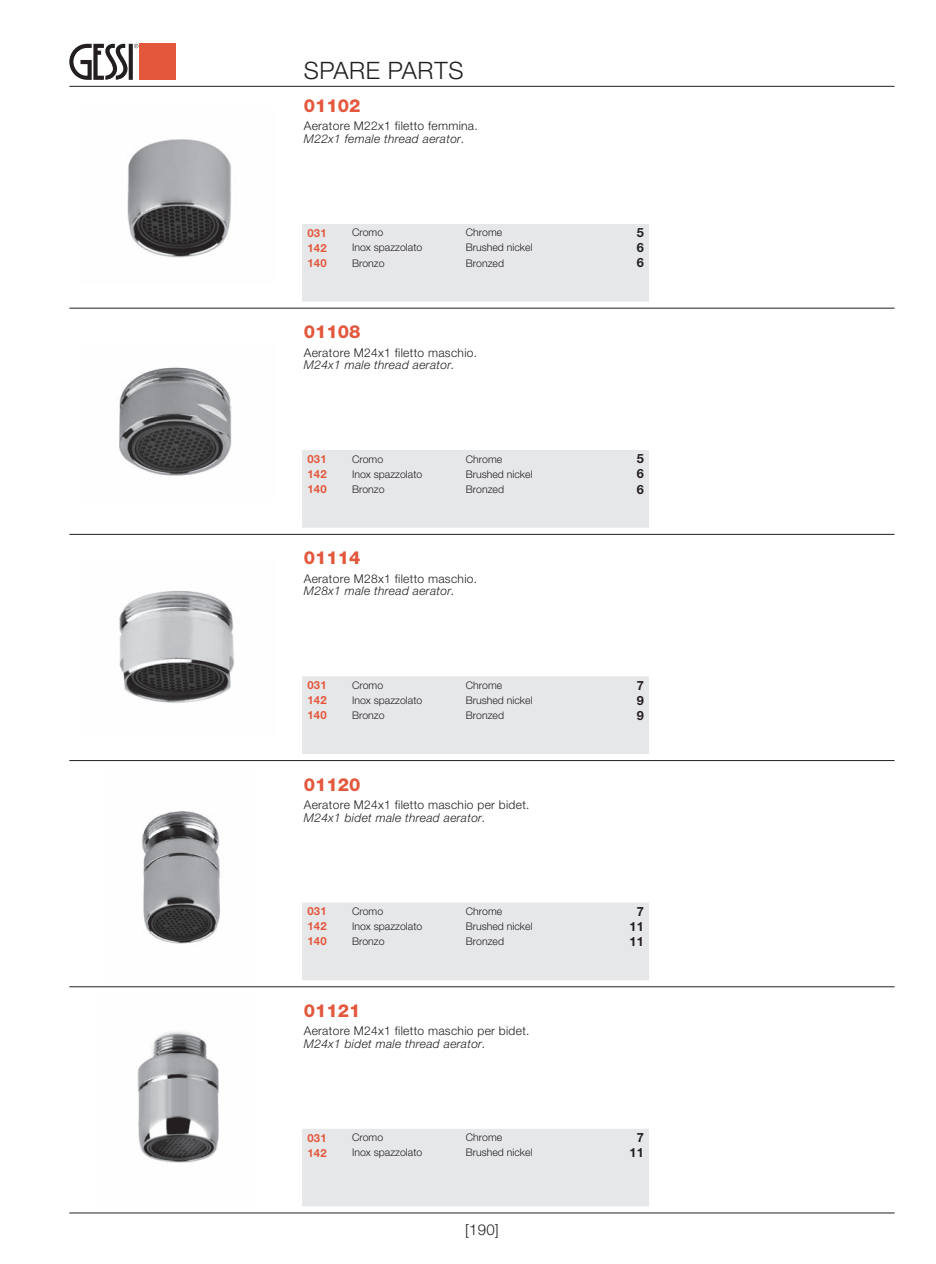
<style>
.page{position:relative;width:936px;height:1264px;background:#fff}
.page>*{position:absolute;margin:0;border:0;box-sizing:border-box;transform-origin:0 0}
.t1{font:300 24px "Helvetica Neue LT Std";letter-spacing:.025em;color:#231f20}
.t2{font:800 18px "Helvetica Neue LT Std";color:#e3583d}
.t3{font:300 15px "Helvetica Neue LT Std";color:#231f20}
.t4{font:700 12.75px "Helvetica Neue LT Std";color:#231f20}
.t5{font:300 12px "Helvetica Neue LT Std";letter-spacing:.025em;color:#231f20}
.t6{font:italic 300 12px "Helvetica Neue LT Std";letter-spacing:.025em;color:#231f20}
.t7{font:700 11.25px "Helvetica Neue LT Std";letter-spacing:.025em;color:#e3583d}
.t8{font:300 10.5px "Helvetica Neue LT Std";color:#231f20}
</style>
<div class="page">
<hr style="left:69px;top:86px;width:825px;height:1px;background:#231f20">
<div style="left:140px;top:44px;width:36px;height:36px;background:#e3583d"></div>
<svg style="left:69px;top:44px;width:69px;height:36px"></svg>
<img style="left:127px;top:139px;width:104px;height:119px">
<div style="left:303px;top:225px;width:345px;height:76px;background:#e6e7e9"></div>
<div style="left:302px;top:224px;width:347px;height:78px;border:2px solid #e6e7e9"></div>
<hr style="left:69px;top:308px;width:825px;height:1px;background:#231f20">
<img style="left:119px;top:367px;width:113px;height:109px">
<div style="left:303px;top:451px;width:345px;height:76px;background:#e6e7e9"></div>
<div style="left:302px;top:450px;width:347px;height:78px;border:2px solid #e6e7e9"></div>
<hr style="left:69px;top:534px;width:825px;height:1px;background:#231f20">
<img style="left:119px;top:591px;width:116px;height:112px">
<div style="left:303px;top:677px;width:345px;height:76px;background:#e6e7e9"></div>
<div style="left:302px;top:676px;width:347px;height:78px;border:2px solid #e6e7e9"></div>
<hr style="left:69px;top:760px;width:825px;height:1px;background:#231f20">
<img style="left:142px;top:811px;width:78px;height:133px">
<div style="left:303px;top:903px;width:345px;height:76px;background:#e6e7e9"></div>
<div style="left:302px;top:903px;width:347px;height:77px;border:2px solid #e6e7e9"></div>
<hr style="left:69px;top:986px;width:825px;height:1px;background:#231f20">
<img style="left:137px;top:1031px;width:82px;height:132px">
<div style="left:303px;top:1130px;width:345px;height:76px;background:#e6e7e9"></div>
<div style="left:302px;top:1129px;width:347px;height:77px;border:2px solid #e6e7e9"></div>
<hr style="left:69px;top:1213px;width:825px;height:1px;background:#231f20">
<h1 class="t1" style="left:304px;top:56px;width:161px">SPARE PARTS</h1>
<h2 class="t2" style="left:304px;top:95px;width:58px">01102</h2>
<p class="t5" style="left:304px;top:119px;width:175px">Aeratore M22x1 filetto femmina.</p>
<p class="t6" style="left:304px;top:132px;width:162px">M22x1 female thread aerator.</p>
<p class="t7" style="left:307px;top:226px;width:21px">031</p>
<p class="t8" style="left:352px;top:226px;width:33px">Cromo</p>
<p class="t8" style="left:466px;top:226px;width:38px">Chrome</p>
<p class="t4" style="left:637px;top:225px;width:9px">5</p>
<p class="t7" style="left:307px;top:241px;width:21px">142</p>
<p class="t8" style="left:352px;top:241px;width:72px">Inox spazzolato</p>
<p class="t8" style="left:466px;top:241px;width:68px">Brushed nickel</p>
<p class="t4" style="left:637px;top:240px;width:9px">6</p>
<p class="t7" style="left:307px;top:256px;width:21px">140</p>
<p class="t8" style="left:352px;top:256px;width:34px">Bronzo</p>
<p class="t8" style="left:466px;top:256px;width:40px">Bronzed</p>
<p class="t4" style="left:637px;top:255px;width:9px">6</p>
<h2 class="t2" style="left:304px;top:321px;width:58px">01108</h2>
<p class="t5" style="left:304px;top:345px;width:175px">Aeratore M24x1 filetto maschio.</p>
<p class="t6" style="left:304px;top:358px;width:152px">M24x1 male thread aerator.</p>
<p class="t7" style="left:307px;top:452px;width:21px">031</p>
<p class="t8" style="left:352px;top:452px;width:33px">Cromo</p>
<p class="t8" style="left:466px;top:452px;width:38px">Chrome</p>
<p class="t4" style="left:637px;top:451px;width:9px">5</p>
<p class="t7" style="left:307px;top:467px;width:21px">142</p>
<p class="t8" style="left:352px;top:468px;width:72px">Inox spazzolato</p>
<p class="t8" style="left:466px;top:468px;width:68px">Brushed nickel</p>
<p class="t4" style="left:637px;top:466px;width:9px">6</p>
<p class="t7" style="left:307px;top:482px;width:21px">140</p>
<p class="t8" style="left:352px;top:483px;width:34px">Bronzo</p>
<p class="t8" style="left:466px;top:483px;width:40px">Bronzed</p>
<p class="t4" style="left:637px;top:481px;width:9px">6</p>
<h2 class="t2" style="left:304px;top:547px;width:58px">01114</h2>
<p class="t5" style="left:304px;top:571px;width:175px">Aeratore M28x1 filetto maschio.</p>
<p class="t6" style="left:304px;top:584px;width:152px">M28x1 male thread aerator.</p>
<p class="t7" style="left:307px;top:678px;width:21px">031</p>
<p class="t8" style="left:352px;top:679px;width:33px">Cromo</p>
<p class="t8" style="left:466px;top:679px;width:38px">Chrome</p>
<p class="t4" style="left:637px;top:677px;width:9px">7</p>
<p class="t7" style="left:307px;top:693px;width:21px">142</p>
<p class="t8" style="left:352px;top:694px;width:72px">Inox spazzolato</p>
<p class="t8" style="left:466px;top:694px;width:68px">Brushed nickel</p>
<p class="t4" style="left:637px;top:692px;width:9px">9</p>
<p class="t7" style="left:307px;top:708px;width:21px">140</p>
<p class="t8" style="left:352px;top:709px;width:34px">Bronzo</p>
<p class="t8" style="left:466px;top:709px;width:40px">Bronzed</p>
<p class="t4" style="left:637px;top:707px;width:9px">9</p>
<h2 class="t2" style="left:304px;top:773px;width:58px">01120</h2>
<p class="t5" style="left:304px;top:797px;width:227px">Aeratore M24x1 filetto maschio per bidet.</p>
<p class="t6" style="left:304px;top:810px;width:183px">M24x1 bidet male thread aerator.</p>
<p class="t7" style="left:307px;top:904px;width:21px">031</p>
<p class="t8" style="left:352px;top:905px;width:33px">Cromo</p>
<p class="t8" style="left:466px;top:905px;width:38px">Chrome</p>
<p class="t4" style="left:637px;top:903px;width:9px">7</p>
<p class="t7" style="left:307px;top:919px;width:21px">142</p>
<p class="t8" style="left:352px;top:920px;width:72px">Inox spazzolato</p>
<p class="t8" style="left:466px;top:920px;width:68px">Brushed nickel</p>
<p class="t4" style="left:629px;top:918px;width:16px">11</p>
<p class="t7" style="left:307px;top:934px;width:21px">140</p>
<p class="t8" style="left:352px;top:935px;width:34px">Bronzo</p>
<p class="t8" style="left:466px;top:935px;width:40px">Bronzed</p>
<p class="t4" style="left:629px;top:934px;width:16px">11</p>
<h2 class="t2" style="left:304px;top:1000px;width:58px">01121</h2>
<p class="t5" style="left:304px;top:1024px;width:227px">Aeratore M24x1 filetto maschio per bidet.</p>
<p class="t6" style="left:304px;top:1036px;width:183px">M24x1 bidet male thread aerator.</p>
<p class="t7" style="left:307px;top:1131px;width:21px">031</p>
<p class="t8" style="left:352px;top:1131px;width:33px">Cromo</p>
<p class="t8" style="left:466px;top:1131px;width:38px">Chrome</p>
<p class="t4" style="left:637px;top:1130px;width:9px">7</p>
<p class="t7" style="left:307px;top:1146px;width:21px">142</p>
<p class="t8" style="left:352px;top:1146px;width:72px">Inox spazzolato</p>
<p class="t8" style="left:466px;top:1146px;width:68px">Brushed nickel</p>
<p class="t4" style="left:629px;top:1145px;width:16px">11</p>
<h3 class="t3" style="left:465px;top:1220px;width:35px">[190]</h3>
</div>
